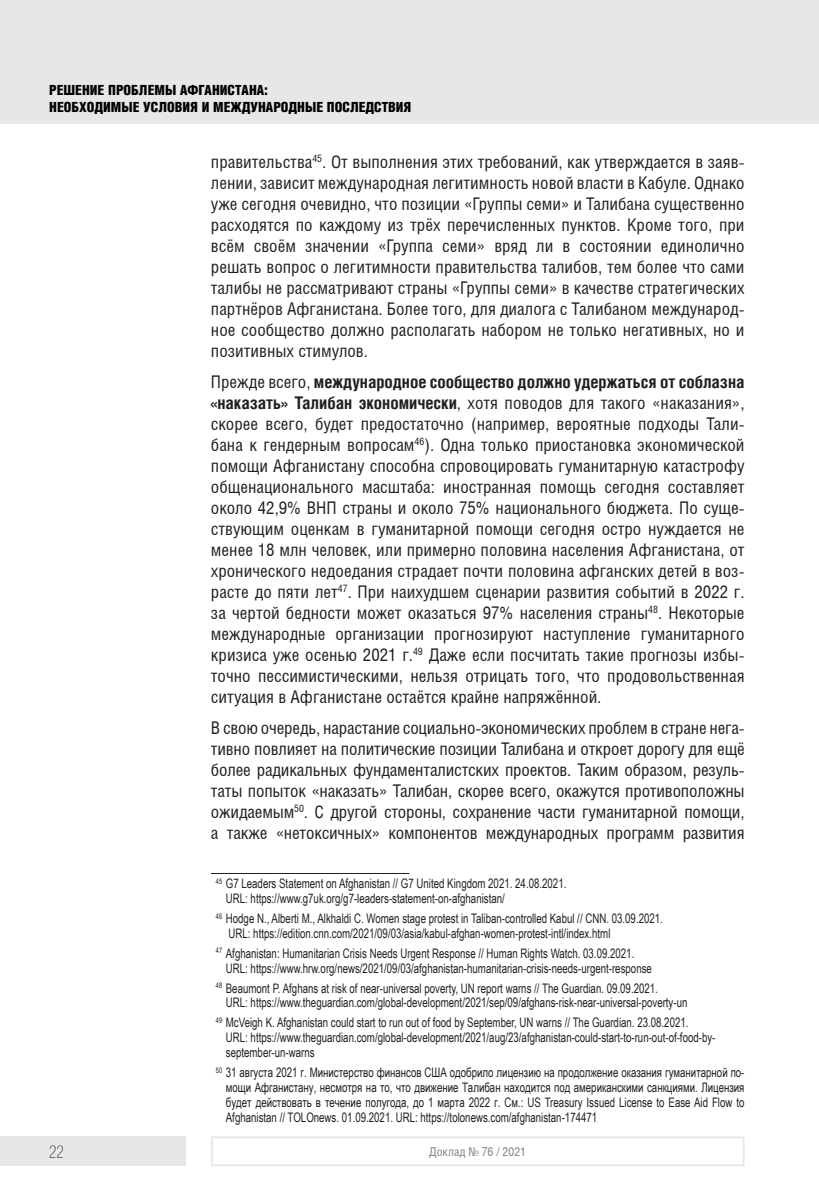
<style>
.page{position:relative;width:819px;height:1191px;background:#fff}
.page>*{position:absolute;margin:0;border:0;box-sizing:border-box;transform-origin:0 0}
.Основной_текст{font:17.5px/21px "Helios Cond";color:#231f20;text-align:justify}
.t1{font:17.5px "Helios Cond Thin C";color:#231f20}
.t2{font:900 14px/17.5px "Helios Cond";color:#000}
.Сноска_с_чертой{font:13.12px/14.9px "Arial Narrow";color:#231f20;text-align:justify;scale:.9 1}
.Сноска_http{font:13.12px/14.9px "Arial Narrow";color:#231f20;scale:.9 1}
.t3{font:12.25px "Helios Cond";color:#808285}
.s1{font-weight:700}
</style>
<div class="page">
<div style="left:0;top:0;width:819px;height:124px;background:#e6e7e9"></div>
<div style="left:0;top:1136px;width:186px;height:30px;background:#e6e7e9"></div>
<div style="left:211px;top:1136px;width:533px;height:30px;border:2px solid #e6e7e9"></div>
<hr style="left:211px;top:873px;width:198px;height:1px;background:#231f20">
<p class="t2" style="left:49px;top:81px;width:364px">РЕШЕНИЕ ПРОБЛЕМЫ АФГАНИСТАНА:<br>НЕОБХОДИМЫЕ УСЛОВИЯ И МЕЖДУНАРОДНЫЕ ПОСЛЕДСТВИЯ</p>
<p class="Основной_текст" style="left:211px;top:151px;width:535px">правительства<sup>45</sup>. От выполнения этих требований, как утверждается в заяв&shy;лении, зависит международная легитимность новой власти в Кабуле. Однако уже сегодня очевидно, что позиции «Группы семи» и Талибана существенно расходятся по каждому из трёх перечисленных пунктов. Кроме того, при всём своём значении «Группа семи» вряд ли в состоянии единолично решать вопрос о легитимности правительства талибов, тем более что сами талибы не рассматривают страны «Группы семи» в качестве стратегических партнёров Афганистана. Более того, для диалога с Талибаном международ&shy;ное сообщество должно располагать набором не только негативных, но и позитивных стимулов.</p>
<p class="Основной_текст" style="left:211px;top:371px;width:535px">Прежде всего, <span class="s1">международное сообщество должно удержаться от соблазна «наказать» Талибан экономически</span>, хотя поводов для такого «наказания», скорее всего, будет предостаточно (например, вероятные подходы Тали&shy;бана к гендерным вопросам<sup>46</sup>). Одна только приостановка экономической помощи Афганистану способна спровоцировать гуманитарную катастрофу общенационального масштаба: иностранная помощь сегодня составляет около 42,9% ВНП страны и около 75% национального бюджета. По суще&shy;ствующим оценкам в гуманитарной помощи сегодня остро нуждается не менее 18 млн человек, или примерно половина населения Афганистана, от хронического недоедания страдает почти половина афганских детей в воз&shy;расте до пяти лет<sup>47</sup>. При наихудшем сценарии развития событий в 2022 г. за чертой бедности может оказаться 97% населения страны<sup>48</sup>. Некоторые международные организации прогнозируют наступление гуманитарного кризиса уже осенью 2021 г.<sup>49</sup> Даже если посчитать такие прогнозы избы&shy;точно пессимистическими, нельзя отрицать того, что продовольственная ситуация в Афганистане остаётся крайне напряжённой.</p>
<p class="Основной_текст" style="left:211px;top:716px;width:535px">В свою очередь, нарастание социально-экономических проблем в стране нега&shy;тивно повлияет на политические позиции Талибана и откроет дорогу для ещё более радикальных фундаменталистских проектов. Таким образом, резуль&shy;таты попыток «наказать» Талибан, скорее всего, окажутся противоположны ожидаемым<sup>50</sup>. С другой стороны, сохранение части гуманитарной помощи, а также «нетоксичных» компонентов международных программ развития</p>
<p class="Сноска_с_чертой" style="left:216px;top:875px;width:391px"><sup>45</sup> G7 Leaders Statement on Afghanistan // G7 United Kingdom 2021. 24.08.2021.</p>
<p class="Сноска_http" style="left:226px;top:890px;width:311px">URL: https://www.g7uk.org/g7-leaders-statement-on-afghanistan/</p>
<p class="Сноска_с_чертой" style="left:216px;top:910px;width:498px"><sup>46</sup> Hodge N., Alberti M., Alkhaldi C. Women stage protest in Taliban-controlled Kabul // CNN. 03.09.2021.</p>
<p class="Сноска_http" style="left:228px;top:925px;width:426px">URL: https://edition.cnn.com/2021/09/03/asia/kabul-afghan-women-protest-intl/index.html</p>
<p class="Сноска_с_чертой" style="left:216px;top:945px;width:466px"><sup>47</sup> Afghanistan: Humanitarian Crisis Needs Urgent Response // Human Rights Watch. 03.09.2021.</p>
<p class="Сноска_http" style="left:226px;top:960px;width:475px">URL: https://www.hrw.org/news/2021/09/03/afghanistan-humanitarian-crisis-needs-urgent-response</p>
<p class="Сноска_с_чертой" style="left:216px;top:980px;width:492px"><sup>48</sup> Beaumont P. Afghans at risk of near-universal poverty, UN report warns // The Guardian. 09.09.2021.</p>
<p class="Сноска_http" style="left:226px;top:995px;width:514px">URL: https://www.theguardian.com/global-development/2021/sep/09/afghans-risk-near-universal-poverty-un</p>
<p class="Сноска_с_чертой" style="left:216px;top:1014px;width:526px"><sup>49</sup> McVeigh K. Afghanistan could start to run out of food by September, UN warns // The Guardian. 23.08.2021.</p>
<p class="Сноска_http" style="left:226px;top:1029px;width:545px">URL: https://www.theguardian.com/global-development/2021/aug/23/afghanistan-could-start-to-run-out-of-food-by&shy;september-un-warns</p>
<p class="Сноска_с_чертой" style="left:226px;top:1064px;width:577px;text-indent:-10px"><sup>50</sup> 31 августа 2021 г. Министерство финансов США одобрило лицензию на продолжение оказания гуманитарной по&shy;мощи Афганистану, несмотря на то, что движение Талибан находится под американскими санкциями. Лицензия будет действовать в течение полугода, до 1 марта 2022 г. См.: US Treasury Issued License to Ease Aid Flow to Afghanistan // TOLOnews. 01.09.2021. URL: https://tolonews.com/afghanistan-174471</p>
<p class="t1" style="left:50px;top:1142px;width:16px">22</p>
<p class="t3" style="left:429px;top:1144px;width:98px">Доклад № 76 / 2021</p>
</div>
